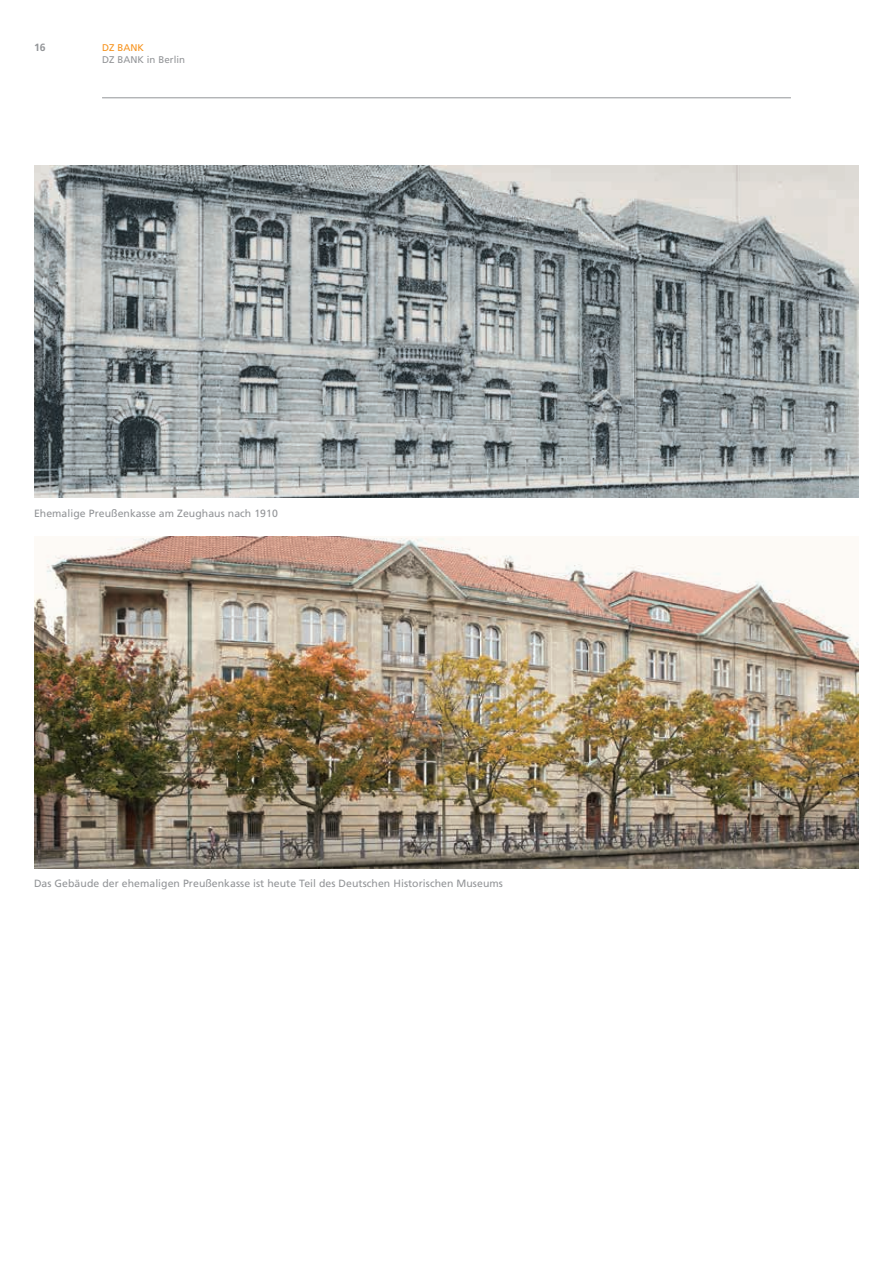
<style>
.page{position:relative;width:893px;height:1263px;background:#fff}
.page>*{position:absolute;margin:0;border:0;box-sizing:border-box;transform-origin:0 0}
.t1{font:10.5px "Frutiger LT";letter-spacing:.005em;color:#939598}
.t2{font:700 10.5px "Frutiger LT Std";color:#939598}
.t3{font:9.75px "Frutiger LT Std";letter-spacing:.005em;color:#939598}
.t4{font:9.75px "Frutiger LT Std";letter-spacing:.005em;color:#f7931d}
</style>
<div class="page">
<img style="left:34px;top:166px;width:825px;height:331px">
<img style="left:34px;top:536px;width:825px;height:332px">
<hr style="left:102px;top:97px;width:689px;height:1px;background:#939598">
<p class="t2" style="left:34px;top:41px;width:13px">16</p>
<p class="t4" style="left:102px;top:42px;width:44px">DZ BANK</p>
<p class="t3" style="left:102px;top:54px;width:85px">DZ BANK in Berlin</p>
<p class="t1" style="left:34px;top:507px;width:245px">Ehemalige Preußenkasse am Zeughaus nach 1910</p>
<p class="t1" style="left:34px;top:877px;width:470px">Das Gebäude der ehemaligen Preußenkasse ist heute Teil des Deutschen Historischen Museums</p>
</div>
